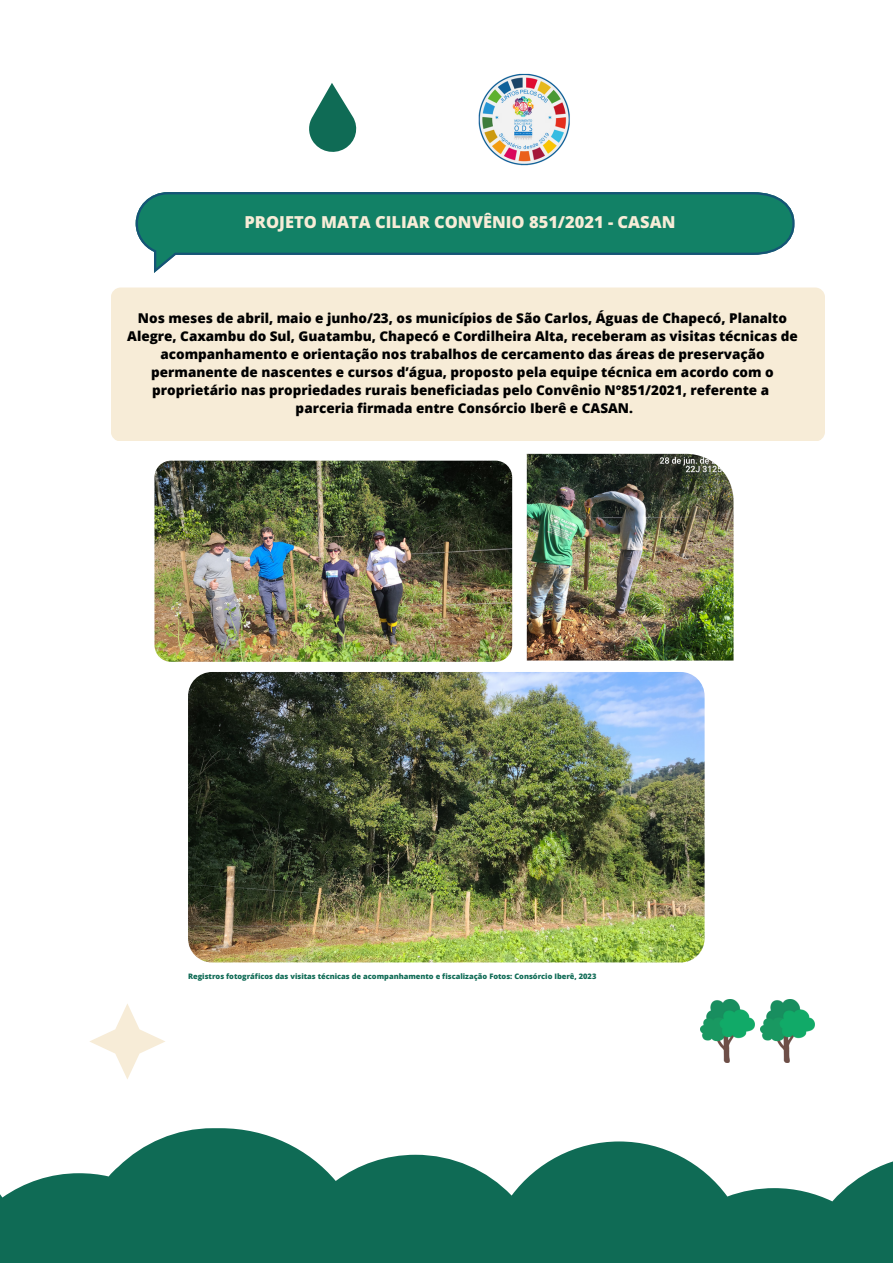
<style>
.page{position:relative;width:893px;height:1264px;background:#fff}
.page>*{position:absolute;margin:0;border:0;box-sizing:border-box;transform-origin:0 0}
.t1{font:800 16.5px "Open Sans";color:#f7ecd7}
.t2{font:800 13.5px/18px "Open Sans";color:#000;text-align:center}
.t3{font:800 7.5px "Open Sans";color:#0f6b55}
</style>
<div class="page">
<div style="left:111px;top:287px;width:713px;height:154px;background:#f7ecd7;border-radius:10px"></div>
<svg style="left:136px;top:192px;width:658px;height:63px;background:#17806a"></svg>
<img style="left:154px;top:460px;width:358px;height:202px;border-radius:17px">
<svg style="left:0;top:1128px;width:892px;height:134px;fill:#0f6b55"></svg>
<svg style="left:90px;top:1004px;width:75px;height:75px"></svg>
<img style="left:188px;top:672px;width:516px;height:290px;border-radius:24px">
<img style="left:526px;top:454px;width:207px;height:206px">
<img style="left:700px;top:999px;width:54px;height:63px">
<img style="left:760px;top:999px;width:54px;height:63px">
<svg style="left:309px;top:83px;width:48px;height:69px"></svg>
<img style="left:478px;top:73px;width:92px;height:93px">
<p class="t1" style="left:244px;top:211px;width:432px">PROJETO MATA CILIAR CONVÊNIO 851/2021 - CASAN</p>
<p class="t2" style="left:127px;top:308px;width:672px">Nos meses de abril, maio e junho/23, os municípios de São Carlos, Águas de Chapecó, Planalto Alegre, Caxambu do Sul, Guatambu, Chapecó e Cordilheira Alta, receberam as visitas técnicas de acompanhamento e orientação nos trabalhos de cercamento das áreas de preservação permanente de nascentes e cursos d’água, proposto pela equipe técnica em acordo com o proprietário nas propriedades rurais beneficiadas pelo Convênio N°851/2021, referente a parceria firmada entre Consórcio Iberê e CASAN.</p>
<p class="t3" style="left:188px;top:970px;width:410px">Registros fotográficos das visitas técnicas de acompanhamento e fiscalização Fotos: Consórcio Iberê, 2023</p>
</div>
